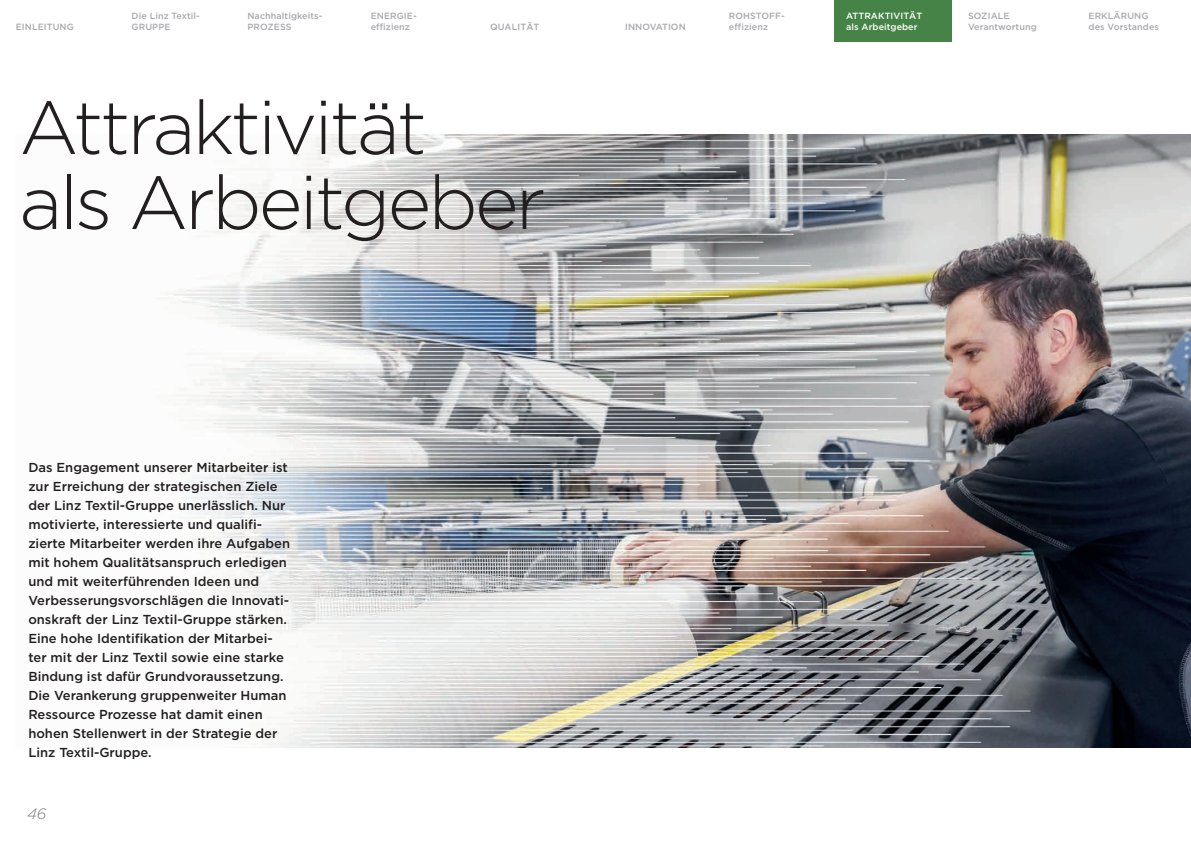
<style>
.page{position:relative;width:1191px;height:842px;background:#fff}
.page>*{position:absolute;margin:0;border:0;box-sizing:border-box;transform-origin:0 0}
.t1{font:300 75px/75px "Gotham";letter-spacing:-.04em;color:#231f20}
.t2{font:italic 300 15px "Gotham";color:#76787b}
.t3{font:500 13px/19px "Gotham";color:#231f20}
.t4{font:500 9px/11px "Gotham";letter-spacing:.01em;color:#a8a9ad}
.t5{font:500 9px/11px "Gotham";letter-spacing:.01em;color:#fff}
</style>
<div class="page">
<img style="left:173px;top:135px;width:1018px;height:613px">
<div style="left:834px;top:0;width:117px;height:41px;background:#468346"></div>
<p class="t4" style="left:16px;top:21px;width:60px">EINLEITUNG</p>
<p class="t5" style="left:846px;top:10px;width:78px">ATTRAKTIVITÄT als Arbeitgeber</p>
<p class="t4" style="left:132px;top:10px;width:70px">Die Linz Textil-<br>GRUPPE</p>
<p class="t4" style="left:247px;top:10px;width:77px">Nachhaltigkeits-<br>PROZESS</p>
<p class="t4" style="left:371px;top:10px;width:47px">ENERGIE&shy;effizienz</p>
<p class="t4" style="left:968px;top:10px;width:43px">SOZIALE</p>
<p class="t4" style="left:729px;top:10px;width:57px">ROHSTOFF&shy;effizienz</p>
<p class="t4" style="left:490px;top:21px;width:51px">QUALITÄT</p>
<p class="t4" style="left:625px;top:21px;width:62px">INNOVATION</p>
<p class="t4" style="left:968px;top:21px;width:70px">Verantwortung</p>
<h1 class="t1" style="left:19px;top:89px;width:528px">Attraktivität<br>als Arbeitgeber</h1>
<p class="t4" style="left:1088px;top:10px;width:72px">ERKLÄRUNG des Vorstandes</p>
<p class="t3" style="left:28px;top:458px;width:263px">Das Engagement unserer Mitarbeiter ist zur Erreichung der strategischen Ziele der Linz Textil-Gruppe unerlässlich. Nur motivierte, interessierte und qualifi&shy;zierte Mitarbeiter werden ihre Aufgaben mit hohem Qualitätsanspruch erledigen und mit weiterführenden Ideen und Verbesserungsvorschlägen die Innovati&shy;onskraft der Linz Textil-Gruppe stärken.<br>Eine hohe Identifikation der Mitarbei&shy;ter mit der Linz Textil sowie eine starke Bindung ist dafür Grundvoraussetzung.<br>Die Verankerung gruppenweiter Human Ressource Prozesse hat damit einen hohen Stellenwert in der Strategie der Linz Textil-Gruppe.</p>
<p class="t2" style="left:27px;top:805px;width:21px">46</p>
</div>
